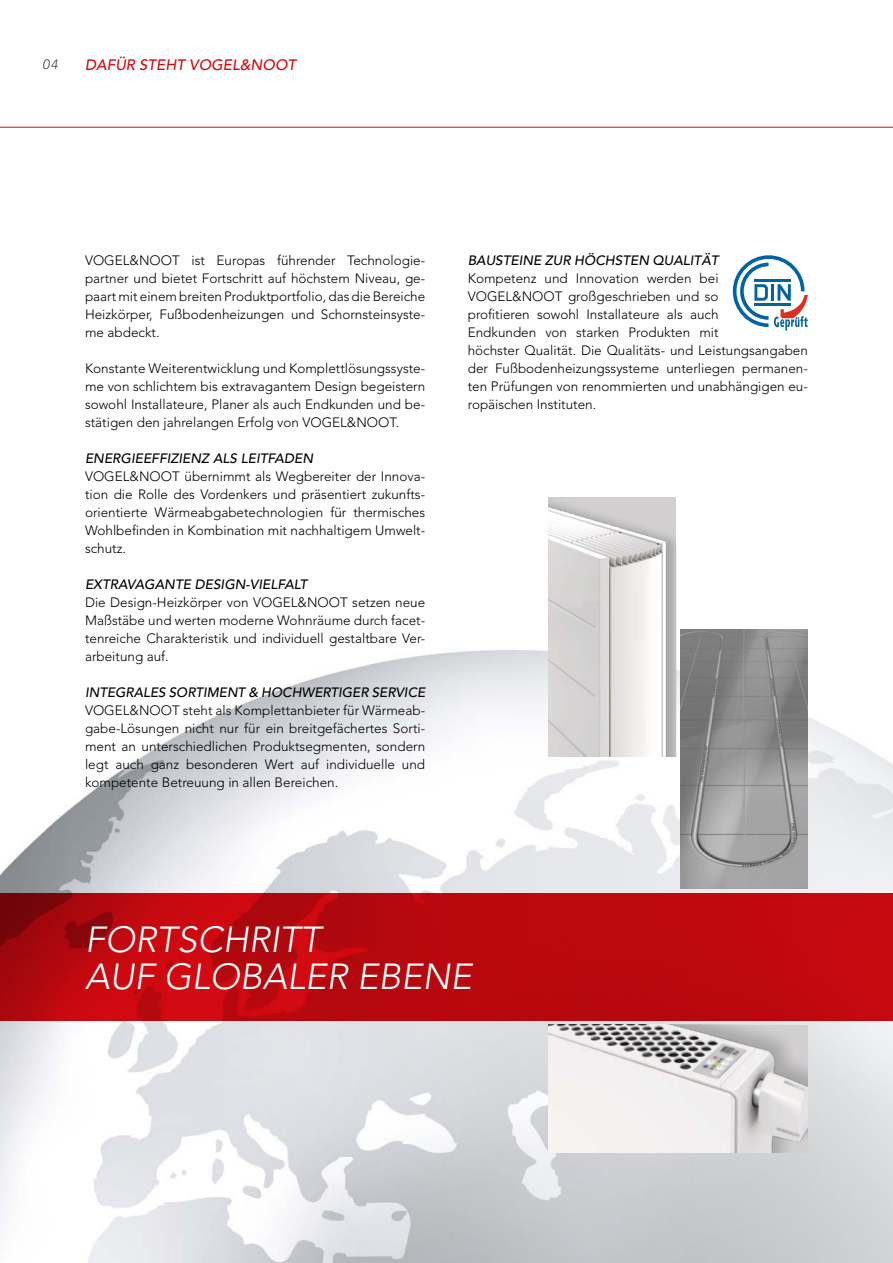
<style>
.page{position:relative;width:893px;height:1263px;background:#fff}
.page>*{position:absolute;margin:0;border:0;box-sizing:border-box;transform-origin:0 0}
.t1{font:italic 300 36px/36px "Avenir";color:#fff}
.t2{font:italic 500 15px "Avenir";color:#d20a11}
.t3{font:300 13.5px/18px "Avenir";color:#000;text-align:justify}
.t4{font:italic 500 13.5px "Avenir";color:#000}
.t5{font:italic 300 13.5px "Avenir";color:#3c3c3b}
</style>
<div class="page">
<hr style="left:0;top:127px;width:893px;height:1px;background:#d20a11">
<img style="left:0;top:604px;width:893px;height:659px">
<svg style="left:733px;top:255px;width:75px;height:76px"></svg>
<svg style="left:0;top:893px;width:893px;height:127px;background:#ba080e"></svg>
<img style="left:549px;top:1025px;width:259px;height:127px">
<img style="left:680px;top:629px;width:128px;height:260px">
<img style="left:549px;top:497px;width:127px;height:260px">
<p class="t5" style="left:43px;top:56px;width:17px">04</p>
<p class="t2" style="left:85px;top:56px;width:213px">DAFÜR STEHT VOGEL&amp;NOOT</p>
<p class="t3" style="left:85px;top:252px;width:342px">VOGEL&amp;NOOT ist Europas führender Technologie&shy;partner und bietet Fortschritt auf höchstem Niveau, ge&shy;paart mit einem breiten Produktportfolio, das die Bereiche Heizkörper, Fußbodenheizungen und Schornsteinsyste&shy;me abdeckt.</p>
<p class="t3" style="left:85px;top:360px;width:342px">Konstante Weiterentwicklung und Komplettlösungssyste&shy;me von schlichtem bis extravagantem Design begeistern sowohl Installateure, Planer als auch Endkunden und be&shy;stätigen den jahrelangen Erfolg von VOGEL&amp;NOOT.</p>
<p class="t4" style="left:85px;top:451px;width:230px">ENERGIEEFFIZIENZ ALS LEITFADEN</p>
<p class="t3" style="left:85px;top:468px;width:342px">VOGEL&amp;NOOT übernimmt als Wegbereiter der Innova&shy;tion die Rolle des Vordenkers und präsentiert zukunfts&shy;orientierte Wärmeabgabetechnologien für thermisches Wohlbefinden in Kombination mit nachhaltigem Umwelt&shy;schutz.</p>
<p class="t4" style="left:85px;top:577px;width:224px">EXTRAVAGANTE DESIGN-VIELFALT</p>
<p class="t3" style="left:85px;top:594px;width:342px">Die Design-Heizkörper von VOGEL&amp;NOOT setzen neue Maßstäbe und werten moderne Wohnräume durch facet&shy;tenreiche Charakteristik und individuell gestaltbare Ver&shy;arbeitung auf.</p>
<p class="t4" style="left:85px;top:685px;width:342px">INTEGRALES SORTIMENT &amp; HOCHWERTIGER SERVICE</p>
<p class="t3" style="left:85px;top:702px;width:342px">VOGEL&amp;NOOT steht als Komplettanbieter für Wärmeab&shy;gabe-Lösungen nicht nur für ein breitgefächertes Sorti&shy;ment an unterschiedlichen Produktsegmenten, sondern legt auch ganz besonderen Wert auf individuelle und kompetente Betreuung in allen Bereichen.</p>
<p class="t4" style="left:468px;top:253px;width:252px">BAUSTEINE ZUR HÖCHSTEN QUALITÄT</p>
<p class="t3" style="left:468px;top:270px;width:342px;text-align:left">Kompetenz und Innovation werden bei VOGEL&amp;NOOT großgeschrieben und so<br>profitieren sowohl Installateure als auch<br>Endkunden von starken Produkten mit<br>höchster Qualität. Die Qualitäts- und Leistungsangaben der Fußbodenheizungssysteme unterliegen permanen&shy;ten Prüfungen von renommierten und unabhängigen eu&shy;ropäischen Instituten.</p>
<h1 class="t1" style="left:85px;top:922px;width:388px">FORTSCHRITT<br>AUF GLOBALER EBENE</h1>
</div>
